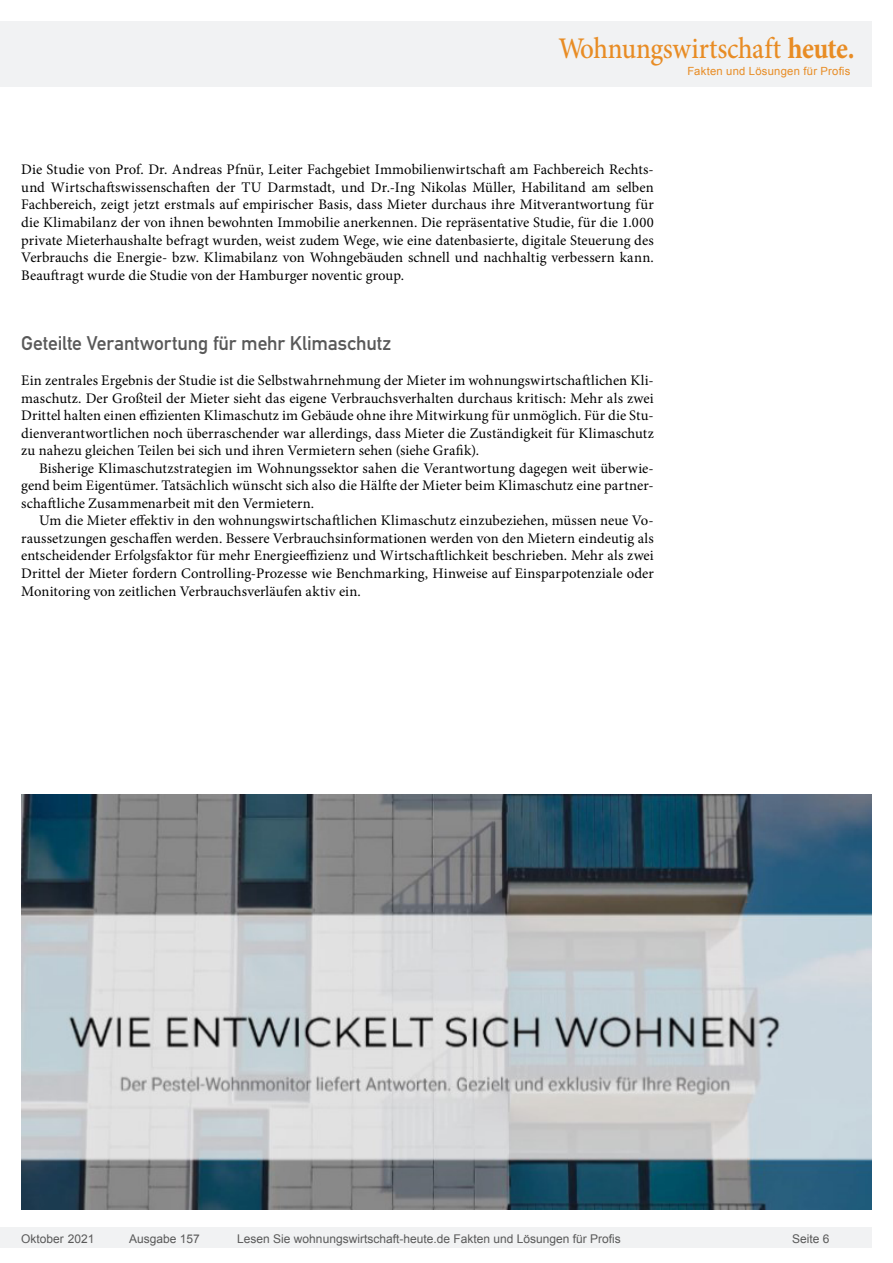
<style>
.page{position:relative;width:893px;height:1263px;background:#fff}
.page>*{position:absolute;margin:0;border:0;box-sizing:border-box;transform-origin:0 0}
.t1{font:500 30px "Minion Pro";letter-spacing:-.01em;color:#e88c24;scale:.9 1}
.Überschrift_Grau{font:19.5px "DIN Mittelschrift";letter-spacing:-.005em;color:#595959}
.Fließtext_erste_Zeil{font:14.7px/17.5px "Minion Pro";color:#000;text-align:justify}
.Fliesstext{font:14.7px/17.5px "Minion Pro";letter-spacing:.005em;color:#000;text-align:justify}
.t2{font:12px "Arial";color:#595959}
.t3{font:11.25px "Arial";letter-spacing:.025em;color:#e88c24}
.s1{font-weight:700}
</style>
<div class="page">
<div style="left:0;top:1227px;width:872px;height:20px;background:#f1f2f3"></div>
<div style="left:0;top:21px;width:872px;height:66px;background:#f1f2f3"></div>
<img style="left:21px;top:795px;width:850px;height:415px">
<h1 class="t1" style="left:558px;top:28px;width:331px">Wohnungswirtschaft <span class="s1">heute.</span></h1>
<p class="t3" style="left:687px;top:63px;width:165px">Fakten und Lösungen für Profis</p>
<p class="Fließtext_erste_Zeil" style="left:21px;top:161px;width:634px">Die Studie von Prof. Dr. Andreas Pfnür, Leiter Fachgebiet Immobilienwirtschaft am Fachbereich Rechts&shy;und Wirtschaftswissenschaften der TU Darmstadt, und Dr.-Ing Nikolas Müller, Habilitand am selben Fachbereich, zeigt jetzt erstmals auf empirischer Basis, dass Mieter durchaus ihre Mitverantwortung für die Klimabilanz der von ihnen bewohnten Immobilie anerkennen. Die repräsentative Studie, für die 1.000 private Mieterhaushalte befragt wurden, weist zudem Wege, wie eine datenbasierte, digitale Steuerung des Verbrauchs die Energie- bzw. Klimabilanz von Wohngebäuden schnell und nachhaltig verbessern kann.<br>Beauftragt wurde die Studie von der Hamburger noventic group.</p>
<p class="Überschrift_Grau" style="left:21px;top:332px;width:371px">Geteilte Verantwortung für mehr Klimaschutz</p>
<p class="Fließtext_erste_Zeil" style="left:21px;top:372px;width:634px">Ein zentrales Ergebnis der Studie ist die Selbstwahrnehmung der Mieter im wohnungswirtschaftlichen Kli&shy;maschutz. Der Großteil der Mieter sieht das eigene Verbrauchsverhalten durchaus kritisch: Mehr als zwei Drittel halten einen effizienten Klimaschutz im Gebäude ohne ihre Mitwirkung für unmöglich. Für die Stu&shy;dienverantwortlichen noch überraschender war allerdings, dass Mieter die Zuständigkeit für Klimaschutz zu nahezu gleichen Teilen bei sich und ihren Vermietern sehen (siehe Grafik).</p>
<p class="Fliesstext" style="left:21px;top:459px;width:634px;text-indent:18px">Bisherige Klimaschutzstrategien im Wohnungssektor sahen die Verantwortung dagegen weit überwie&shy;gend beim Eigentümer. Tatsächlich wünscht sich also die Hälfte der Mieter beim Klimaschutz eine partner&shy;schaftliche Zusammenarbeit mit den Vermietern.</p>
<p class="Fliesstext" style="left:21px;top:512px;width:634px;text-indent:18px">Um die Mieter effektiv in den wohnungswirtschaftlichen Klimaschutz einzubeziehen, müssen neue Vo&shy;raussetzungen geschaffen werden. Bessere Verbrauchsinformationen werden von den Mietern eindeutig als entscheidender Erfolgsfaktor für mehr Energieeffizienz und Wirtschaftlichkeit beschrieben. Mehr als zwei Drittel der Mieter fordern Controlling-Prozesse wie Benchmarking, Hinweise auf Einsparpotenziale oder Monitoring von zeitlichen Verbrauchsverläufen aktiv ein.</p>
<p class="t2" style="left:21px;top:1230px;width:75px">Oktober 2021</p>
<p class="t2" style="left:129px;top:1230px;width:72px">Ausgabe 157</p>
<p class="t2" style="left:237px;top:1230px;width:385px">Lesen Sie wohnungswirtschaft-heute.de Fakten und Lösungen für Profis</p>
<p class="t2" style="left:792px;top:1231px;width:39px">Seite 6</p>
</div>
